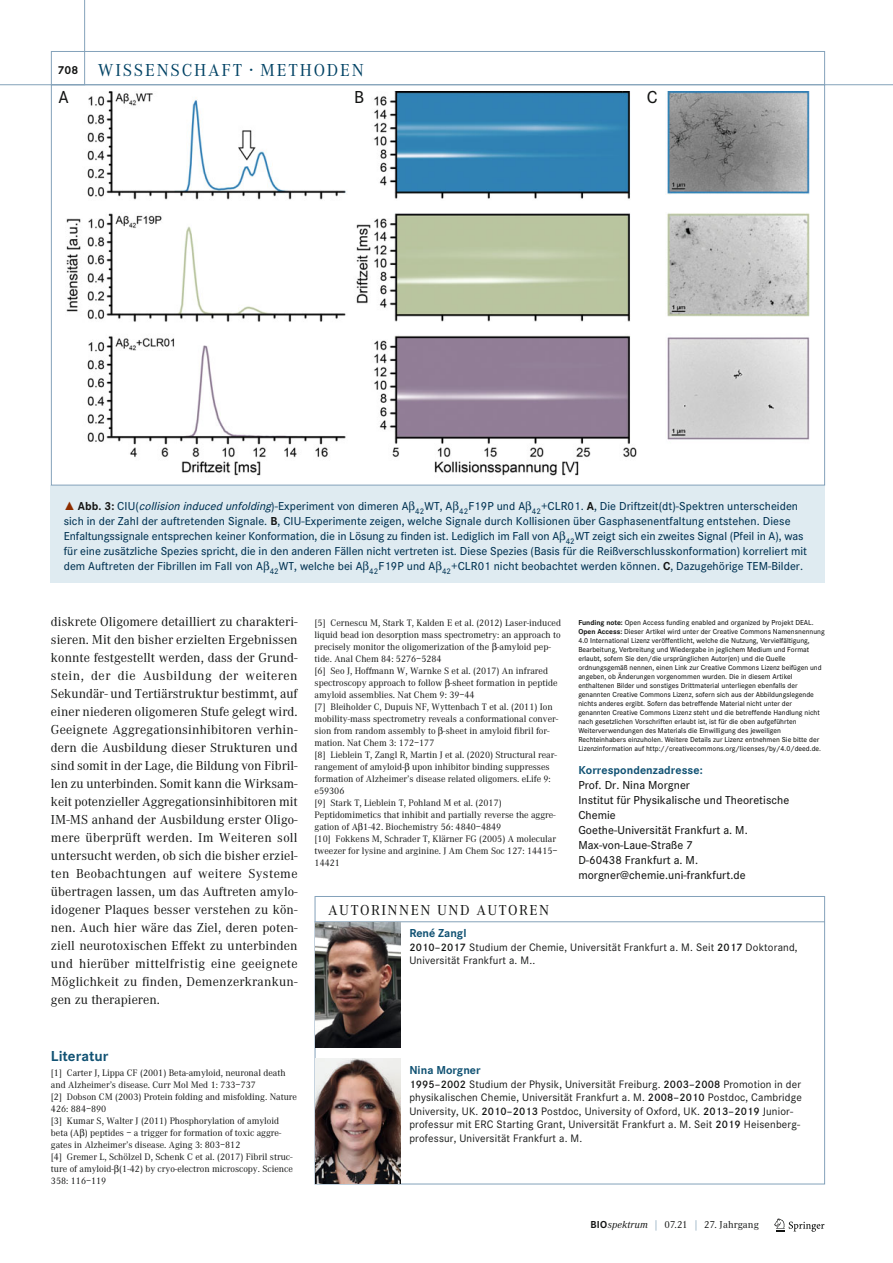
<style>
.page{position:relative;width:893px;height:1263px;background:#fff}
.page>*{position:absolute;margin:0;border:0;box-sizing:border-box;transform-origin:0 0}
.t1{font:18px "Corporate A";letter-spacing:.1em;color:#004264}
.t2{font:500 18px "Corporate S";color:#131413}
.t3{font:15px "Corporate A";letter-spacing:.1em;color:#131413}
.t4{font:700 15px "Corporate S";color:#115273}
.t5{font:13.5px/18px "Corporate A";letter-spacing:.015em;color:#131413;text-align:justify}
.t6{font:500 12px/15px "Corporate S";letter-spacing:.005em;color:#003252}
.t7{font:500 12px/15px "Corporate S";letter-spacing:.005em;color:#131413}
.t8{font:700 12px "Corporate S";letter-spacing:.005em;color:#115273}
.t9{font:11.25px/13.5px "Corporate S";letter-spacing:.015em;color:#131413}
.t10{font:10.5px "Corporate A";letter-spacing:.015em;color:#131413}
.t11{font:9.75px/12px "Corporate A";color:#131413}
.t12{font:500 7.5px/9px "Corporate S";color:#131413}
.s1{font-family:"Corporate S";font-weight:700;font-size:12px;color:#131413}
.s2{font-family:"The Sans Expert";font-weight:400;color:#8d2d00}
.s3{font-weight:700;color:#131413}
.s4{font-style:italic}
.s5{font-weight:700}
.s6{font-weight:600}
.s7{font-family:"Corporate S";font-weight:700}
.s8{color:#658ba6}
</style>
<div class="page">
<svg style="left:774px;top:1218px;width:50px;height:14px"></svg>
<div style="left:51px;top:485px;width:774px;height:98px;background:#dfebf1"></div>
<img style="left:66px;top:92px;width:744px;height:384px">
<hr style="left:315px;top:921px;width:510px;height:1px;background:#84a2ba">
<img style="left:315px;top:922px;width:85px;height:126px">
<img style="left:315px;top:1058px;width:85px;height:126px">
<svg style="left:0;top:0;width:85px;height:85px"></svg>
<div style="left:51px;top:51px;width:774px;height:34px;border:1px solid #84a2ba"></div>
<hr style="left:825px;top:84px;width:68px;height:1px;background:#84a2ba">
<h1 class="t1" style="left:58px;top:63px;width:308px"><span class="s1">708</span> WISSENSCHAFT · METHODEN</h1>
<h1 class="t2" style="left:58px;top:91px;width:12px">A</h1>
<h1 class="t2" style="left:354px;top:91px;width:12px">B</h1>
<h1 class="t2" style="left:647px;top:91px;width:12px">C</h1>
<p class="t6" style="left:64px;top:500px;width:745px"><span class="s2">˚</span> <span class="s3">Abb. 3:</span> CIU(<span class="s4">collision induced unfolding</span>)-Experiment von dimeren A <sub>42</sub>WT, A <sub>42</sub>F19P und A <sub>42</sub>+CLR01. <span class="s3">A</span>, Die Driftzeit(dt)-Spektren unterscheiden sich in der Zahl der auftretenden Signale. <span class="s3">B</span>, CIU-Experimente zeigen, welche Signale durch Kollisionen über Gasphasenentfaltung entstehen. Diese Enfaltungs signale entsprechen keiner Konformation, die in Lösung zu finden ist. Lediglich im Fall von A <sub>42</sub>WT zeigt sich ein zweites Signal (Pfeil in A), was für eine zusätzliche Spezies spricht, die in den anderen Fällen nicht vertreten ist. Diese Spezies (Basis für die Reißverschlusskonformation) korreliert mit dem Auftreten der Fibri llen im Fall von A <sub>42</sub>WT, welche bei A <sub>42</sub>F19P und A <sub>42</sub>+CLR01 nicht beobachtet werde n können. <span class="s3">C</span>, Dazugehörige TEM-Bilder.</p>
<p class="t5" style="left:51px;top:614px;width:248px">diskrete Oligomere detailliert zu charakteri&shy;sieren. Mit den bisher erzielten Ergebnissen konnte festgestellt werden, dass der Grund&shy;stein, der die Ausbildung der weiteren Sekundär- und Tertiärstruktur bestimmt, auf einer niederen oligomeren Stufe gelegt wird.<br>Geeignete Aggregationsinhibitoren verhin&shy;dern die Ausbildung dieser Strukturen und sind somit in der Lage, die Bildung von Fibril&shy;len zu unterbinden. Somit kann die Wirksam&shy;keit potenzieller Aggregationsinhibitoren mit IM-MS anhand der Ausbildung erster Oligo&shy;mere überprüft werden. Im Weiteren soll untersucht werden, ob sich die bisher erziel&shy;ten Beobachtungen auf weitere Systeme übertragen lassen, um das Auftreten amylo&shy;idogener Plaques besser verstehen zu kön&shy;nen. Auch hier wäre das Ziel, deren poten&shy;ziell neurotoxischen Effekt zu unterbinden und hierüber mittelfristig eine geeignete Möglichkeit zu finden, Demenzerkrankun&shy;gen zu therapieren.</p>
<p class="t11" style="left:315px;top:618px;width:248px">[5] Cernescu M, Stark T, Kalden E et al. (2012) Laser-induced liquid bead ion desorption mass spectrometry: an approach to precisely monitor the oligomerization of the -amyloid pep&shy;tide. Anal Chem 84: 5276–5284<br>[6] Seo J, Hoffmann W, Warnke S et al. (2017) An infrared spectroscopy approach to follow -sheet formation in peptide amyloid assemblies. Nat Chem 9: 39–44<br>[7] Bleiholder C, Dupuis NF, Wyttenbach T et al. (2011) Ion mobility-mass spectrometry reveals a conformational conver&shy;sion from random assembly to -sheet in amyloid fibril for&shy;mation. Nat Chem 3: 172–177<br>[8] Lieblein T, Zangl R, Martin J et al. (2020) Structural rear&shy;rangement of amyloid- upon inhibitor binding suppresses formation of Alzheimer’s disease related oligomers. eLife 9: e59306<br>[9] Stark T, Lieblein T, Pohland M et al. (2017)<br>Peptidomimetics that inhibit and partially reverse the aggre&shy;gation of A 1-42. Biochemistry 56: 4840–4849<br>[10] Fokkens M, Schrader T, Klärner FG (2005) A molecular tweezer for lysine and arginine. J Am Chem Soc 127: 14415– 14421</p>
<p class="t12" style="left:578px;top:618px;width:248px"><span class="s5">Funding note:</span> Open Access funding enabled and organized by Projekt DEAL.<br><span class="s5">Open Access:</span> Dieser Artikel wird unter der Creative Commons Namensnennung 4.0 International Lizenz veröffentlicht, welche die Nutzung, Vervielfältigung, Bearbeitung, Verbreitung und Wiedergabe in jeglichem Medium und Format erlaubt, sofern Sie den/die ursprünglichen Autor(en) und die Quelle ordnungsgemäß nennen, einen Link zur Creative Commons Lizenz beifügen und angeben, ob Änderungen vorgenommen wurden. Die in diesem Artikel enthaltenen Bilder und sonstiges Drittmaterial unterliegen ebenfalls der genannten Creative Commons Lizenz, sofern sich aus der Abbildungslegende nichts anderes ergibt. Sofern das betreffende Material nicht unter der genannten Creative Commons Lizenz steht und die betreffende Handlung nicht nach gesetzlichen Vorschriften erlaubt ist, ist für die oben aufgeführten Weiterverwendungen des Materials die Einwilligung des jeweiligen Rechteinhabers einzuholen. Weitere Details zur Lizenz entnehmen Sie bitte der Lizenzinformation auf http://creativecommons.org/licenses/by/4.0/deed.de.</p>
<p class="t8" style="left:578px;top:766px;width:126px">Korrespondenzadresse:</p>
<p class="t7" style="left:578px;top:779px;width:212px">Prof. Dr. Nina Morgner<br>Institut für Physikalische und Theoretische<br>Chemie<br>Goethe-Universität Frankfurt a. M.<br>Max-von-Laue-Straße 7<br>D-60438 Frankfurt a. M. morgner@chemie.uni-frankfurt.de</p>
<h2 class="t3" style="left:328px;top:905px;width:223px">AUTORINNEN UND AUTOREN</h2>
<p class="t8" style="left:409px;top:929px;width:59px">René Zangl</p>
<p class="t9" style="left:409px;top:941px;width:390px"><span class="s6">2010–2017</span> Studium der Chemie, Universität Frankfurt a. M. Seit <span class="s6">2017</span> Doktorand,<br>Universität Frankfurt a. M..</p>
<h2 class="t4" style="left:51px;top:1051px;width:59px">Literatur</h2>
<p class="t11" style="left:51px;top:1068px;width:248px">[1] Carter J, Lippa CF (2001) Beta-amyloid, neuronal death and Alzheimer’s disease. Curr Mol Med 1: 733–737<br>[2] Dobson CM (2003) Protein folding and misfolding. Nature 426: 884–890<br>[3] Kumar S, Walter J (2011) Phosphorylation of amyloid beta (A ) peptides – a trigger for formation of toxic aggre&shy;gates in Alzheimer’s disease. Aging 3: 803–812<br>[4] Gremer L, Schölzel D, Schenk C et al. (2017) Fibril struc&shy;ture of amyloid- (1-42) by cryo-electron microscopy. Science 358: 116–119</p>
<p class="t8" style="left:409px;top:1066px;width:73px">Nina Morgner</p>
<p class="t9" style="left:409px;top:1078px;width:394px"><span class="s6">1995–2002</span> Studium der Physik, Universität Freiburg. <span class="s6">2003–2008</span> Promotion in der physikalischen Chemie, Universität Frankfurt a. M. <span class="s6">2008–2010</span> Postdoc, Cambridge University, UK. <span class="s6">2010–2013</span> Postdoc, University of Oxford, UK. <span class="s6">2013–2019</span> Junior&shy;professur mit ERC Starting Grant, Universität Frankfurt a. M. Seit <span class="s6">2019</span> Heisenberg&shy;professur, Universität Frankfurt a. M.</p>
<p class="t10" style="left:590px;top:1221px;width:170px"><span class="s7">BIO</span><span class="s4">spektrum</span> <span class="s8">|</span> 07.21 <span class="s8">|</span> 27. Jahrgang</p>
</div>
